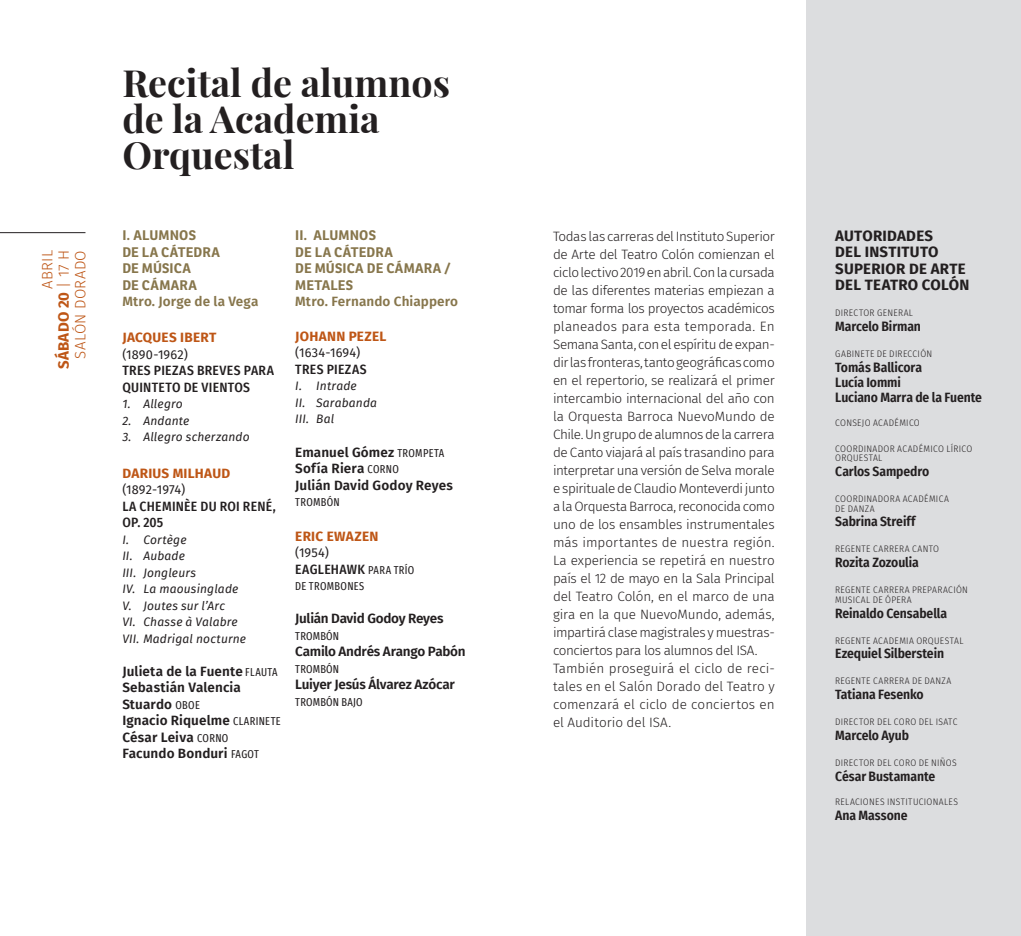
<style>
.page{position:relative;width:1021px;height:936px;background:#fff}
.page>*{position:absolute;margin:0;border:0;box-sizing:border-box;transform-origin:0 0}
.t1{font:700 37.5px/36px "Playfair Display";color:#231f20}
.t2{font:700 15px/16.5px "Fira Sans";letter-spacing:.015em;color:#231f20}
.t3{font:300 15px "Fira Sans";letter-spacing:.02em;color:#be5616}
.t4{font:700 15px "Fira Sans";letter-spacing:.02em;color:#be5616}
.t5{font:300 13.5px/18px "Fira Sans";letter-spacing:-.005em;color:#231f20;text-align:justify}
.t6{font:600 13.5px "Fira Sans Condensed";letter-spacing:-.01em;color:#231f20}
.P-_TEXTOS{font:600 13.5px/16.5px "Fira Sans";letter-spacing:.005em;color:#231f20}
.P-_TEXTOS-2{font:500 13.5px/16.5px "Fira Sans Condensed";letter-spacing:.02em;color:#231f20}
.t7{font:700 13.5px/16.5px "Ronnia";letter-spacing:.01em;color:#87764c}
.t8{font:700 13.5px "Fira Sans";letter-spacing:.02em;color:#be5616}
.P-_TEXTOS-3{font:600 13.5px "Fira Sans";letter-spacing:-.025em;color:#231f20}
.P-_TEXTOS-4{font:600 13.5px "Fira Sans";letter-spacing:.01em;color:#87764c}
.P-_TEXTOS-5{font:600 13.5px "Fira Sans";letter-spacing:-.02em;color:#231f20}
.t9{font:700 13.5px "Ronnia";letter-spacing:.03em;color:#87764c}
.P-_TEXTOS-6{font:12.75px "Fira Sans";letter-spacing:.015em;color:#231f20}
.t10{font:italic 12px "Fira Sans";letter-spacing:.015em;color:#231f20}
.P-_TEXTOS-7{font:extra-condensed 11.25px "Fira Sans";letter-spacing:.025em;color:#231f20}
.t11{font:300 9.45px/9.4px "Fira Sans Condensed";letter-spacing:.035em;color:#231f20}
.s1{font-weight:300}
.s2{font-weight:400;font-stretch:extra-condensed;font-size:11.25px}
.s3{font-family:"Fira Sans";font-weight:400;font-stretch:extra-condensed;font-size:11.25px}
</style>
<div class="page">
<div style="left:806px;top:0;width:214px;height:935px;background:#dcdddf"></div>
<hr style="left:0;top:232px;width:85px;height:1px;background:#231f20">
<p class="t3" style="left:37px;top:289px;width:40px;rotate:-90deg">ABRIL</p>
<p class="t4" style="left:51px;top:369px;width:121px;rotate:-90deg">SÁBADO 20 <span class="s1">| 17 H</span></p>
<p class="t3" style="left:70px;top:359px;width:110px;rotate:-90deg">SALÓN DORADO</p>
<p class="t1" style="left:122px;top:61px;width:329px">Recital de alumnos de la Academia</p>
<p class="t1" style="left:122px;top:133px;width:173px">Orquestal</p>
<p class="t7" style="left:122px;top:227px;width:75px">I. ALUMNOS</p>
<p class="t7" style="left:122px;top:244px;width:99px">DE LA CÁTEDRA</p>
<p class="t7" style="left:122px;top:260px;width:70px">DE MÚSICA</p>
<p class="t9" style="left:122px;top:276px;width:76px">DE CÁMARA</p>
<p class="P-_TEXTOS-4" style="left:122px;top:290px;width:138px">Mtro. Jorge de la Vega</p>
<p class="t8" style="left:122px;top:326px;width:95px">JACQUES IBERT</p>
<p class="P-_TEXTOS-6" style="left:122px;top:345px;width:67px">(1890-1962)</p>
<p class="P-_TEXTOS-2" style="left:122px;top:362px;width:153px">TRES PIEZAS BREVES PARA<br>QUINTETO DE VIENTOS</p>
<p class="t10" style="left:122px;top:395px;width:62px">1. Allegro</p>
<p class="t10" style="left:122px;top:412px;width:69px">2. Andante</p>
<p class="t10" style="left:122px;top:428px;width:129px">3. Allegro scherzando</p>
<p class="t8" style="left:122px;top:461px;width:109px">DARIUS MILHAUD</p>
<p class="P-_TEXTOS-6" style="left:122px;top:480px;width:64px">(1892-1974)</p>
<p class="P-_TEXTOS-2" style="left:122px;top:497px;width:155px">LA CHEMINÈE DU ROI RENÉ,<br>OP. 205</p>
<p class="t10" style="left:122px;top:530px;width:66px">I. Cortège</p>
<p class="t10" style="left:122px;top:547px;width:64px">II. Aubade</p>
<p class="t10" style="left:122px;top:563px;width:75px">III. Jongleurs</p>
<p class="t10" style="left:122px;top:580px;width:117px">IV. La maousinglade</p>
<p class="t10" style="left:122px;top:596px;width:104px">V. Joutes sur l’Arc</p>
<p class="t10" style="left:122px;top:613px;width:117px">VI. Chasse à Valabre</p>
<p class="t10" style="left:122px;top:629px;width:125px">VII. Madrigal nocturne</p>
<p class="P-_TEXTOS" style="left:122px;top:661px;width:157px">Julieta de la Fuente <span class="s2">FLAUTA</span></p>
<p class="P-_TEXTOS" style="left:122px;top:678px;width:120px">Sebastián Valencia<br>Stuardo <span class="s2">OBOE</span></p>
<p class="P-_TEXTOS" style="left:122px;top:711px;width:160px">Ignacio Riquelme <span class="s2">CLARINETE</span></p>
<p class="P-_TEXTOS" style="left:122px;top:727px;width:107px">César Leiva <span class="s2">CORNO</span></p>
<p class="P-_TEXTOS" style="left:122px;top:744px;width:138px">Facundo Bonduri <span class="s2">FAGOT</span></p>
<p class="t7" style="left:295px;top:227px;width:82px">II. ALUMNOS</p>
<p class="t7" style="left:295px;top:244px;width:99px">DE LA CÁTEDRA</p>
<p class="t7" style="left:295px;top:260px;width:157px">DE MÚSICA DE CÁMARA /<br>METALES</p>
<p class="P-_TEXTOS-4" style="left:295px;top:290px;width:164px">Mtro. Fernando Chiappero</p>
<p class="t8" style="left:295px;top:325px;width:93px">JOHANN PEZEL</p>
<p class="P-_TEXTOS-6" style="left:295px;top:343px;width:66px">(1634-1694)</p>
<p class="P-_TEXTOS-2" style="left:295px;top:360px;width:73px">TRES PIEZAS</p>
<p class="t10" style="left:295px;top:377px;width:63px">I. Intrade</p>
<p class="t10" style="left:295px;top:394px;width:83px">II. Sarabanda</p>
<p class="t10" style="left:295px;top:410px;width:40px">III. Bal</p>
<p class="P-_TEXTOS" style="left:295px;top:442px;width:150px">Emanuel Gómez <span class="s2">TROMPETA</span></p>
<p class="P-_TEXTOS" style="left:295px;top:459px;width:105px">Sofía Riera <span class="s2">CORNO</span></p>
<p class="P-_TEXTOS" style="left:295px;top:475px;width:159px">Julián David Godoy Reyes</p>
<p class="P-_TEXTOS-7" style="left:295px;top:493px;width:46px">TROMBÓN</p>
<p class="t8" style="left:295px;top:524px;width:85px">ERIC EWAZEN</p>
<p class="P-_TEXTOS-6" style="left:295px;top:543px;width:35px">(1954)</p>
<p class="P-_TEXTOS-2" style="left:295px;top:560px;width:120px">EAGLEHAWK <span class="s3">PARA TRÍO</span></p>
<p class="P-_TEXTOS-7" style="left:295px;top:577px;width:71px">DE TROMBONES</p>
<p class="P-_TEXTOS-3" style="left:295px;top:607px;width:150px">Julián David Godoy Reyes</p>
<p class="P-_TEXTOS-7" style="left:295px;top:627px;width:45px">TROMBÓN</p>
<p class="P-_TEXTOS-3" style="left:295px;top:640px;width:172px">Camilo Andrés Arango Pabón</p>
<p class="P-_TEXTOS-7" style="left:295px;top:660px;width:45px">TROMBÓN</p>
<p class="P-_TEXTOS-5" style="left:295px;top:673px;width:161px">Luiyer Jesús Álvarez Azócar</p>
<p class="P-_TEXTOS-7" style="left:295px;top:693px;width:69px">TROMBÓN BAJO</p>
<p class="t5" style="left:553px;top:227px;width:223px">Todas las carreras del Instituto Superior de Arte del Teatro Colón comienzan el ciclo lectivo 2019 en abril. Con la cursada de las diferentes materias empiezan a tomar forma los proyectos académicos planeados para esta temporada. En Semana Santa, con el espíritu de expan&shy;dir las fronteras, tanto geográficas como en el repertorio, se realizará el primer intercambio internacional del año con la Orquesta Barroca NuevoMundo de Chile. Un grupo de alumnos de la carrera de Canto viajará al país trasandino para interpretar una versión de Selva morale e spirituale de Claudio Monteverdi junto a la Orquesta Barroca, reconocida como uno de los ensambles instrumentales más importantes de nuestra región.<br>La experiencia se repetirá en nuestro país el 12 de mayo en la Sala Principal del Teatro Colón, en el marco de una gira en la que NuevoMundo, además, impartirá clase magistrales y muestras&shy;conciertos para los alumnos del ISA.</p>
<p class="t5" style="left:553px;top:659px;width:223px">También proseguirá el ciclo de reci&shy;tales en el Salón Dorado del Teatro y comenzará el ciclo de conciertos en el Auditorio del ISA.</p>
<p class="t2" style="left:835px;top:226px;width:105px">AUTORIDADES<br>DEL INSTITUTO</p>
<p class="t2" style="left:835px;top:259px;width:136px">SUPERIOR DE ARTE<br>DEL TEATRO COLÓN</p>
<p class="t11" style="left:835px;top:308px;width:79px">DIRECTOR GENERAL</p>
<p class="t6" style="left:835px;top:315px;width:87px">Marcelo Birman</p>
<p class="t11" style="left:835px;top:349px;width:98px">GABINETE DE DIRECCIÓN</p>
<p class="t6" style="left:835px;top:356px;width:88px">Tomás Ballicora</p>
<p class="t6" style="left:835px;top:371px;width:67px">Lucía Iommi</p>
<p class="t6" style="left:835px;top:386px;width:148px">Luciano Marra de la Fuente</p>
<p class="t11" style="left:835px;top:418px;width:86px">CONSEJO ACADÉMICO</p>
<p class="t11" style="left:835px;top:444px;width:139px">COORDINADOR ACADÉMICO LÍRICO<br>ORQUESTAL</p>
<p class="t6" style="left:835px;top:460px;width:96px">Carlos Sampedro</p>
<p class="t11" style="left:835px;top:494px;width:115px">COORDINADORA ACADÉMICA<br>DE DANZA</p>
<p class="t6" style="left:835px;top:510px;width:82px">Sabrina Streiff</p>
<p class="t11" style="left:835px;top:544px;width:105px">REGENTE CARRERA CANTO</p>
<p class="t6" style="left:835px;top:551px;width:85px">Rozita Zozoulia</p>
<p class="t11" style="left:835px;top:585px;width:134px">REGENTE CARRERA PREPARACIÓN<br>MUSICAL DE ÓPERA</p>
<p class="t6" style="left:835px;top:601px;width:113px">Reinaldo Censabella</p>
<p class="t11" style="left:835px;top:635px;width:130px">REGENTE ACADEMIA ORQUESTAL</p>
<p class="t6" style="left:835px;top:642px;width:110px">Ezequiel Silberstein</p>
<p class="t11" style="left:835px;top:676px;width:118px">REGENTE CARRERA DE DANZA</p>
<p class="t6" style="left:835px;top:683px;width:90px">Tatiana Fesenko</p>
<p class="t11" style="left:835px;top:717px;width:124px">DIRECTOR DEL CORO DEL ISATC</p>
<p class="t6" style="left:835px;top:724px;width:75px">Marcelo Ayub</p>
<p class="t11" style="left:835px;top:757px;width:123px">DIRECTOR DEL CORO DE NIÑOS</p>
<p class="t6" style="left:835px;top:765px;width:102px">César Bustamante</p>
<p class="t11" style="left:835px;top:797px;width:124px">RELACIONES INSTITUCIONALES</p>
<p class="t6" style="left:835px;top:804px;width:74px">Ana Massone</p>
</div>
